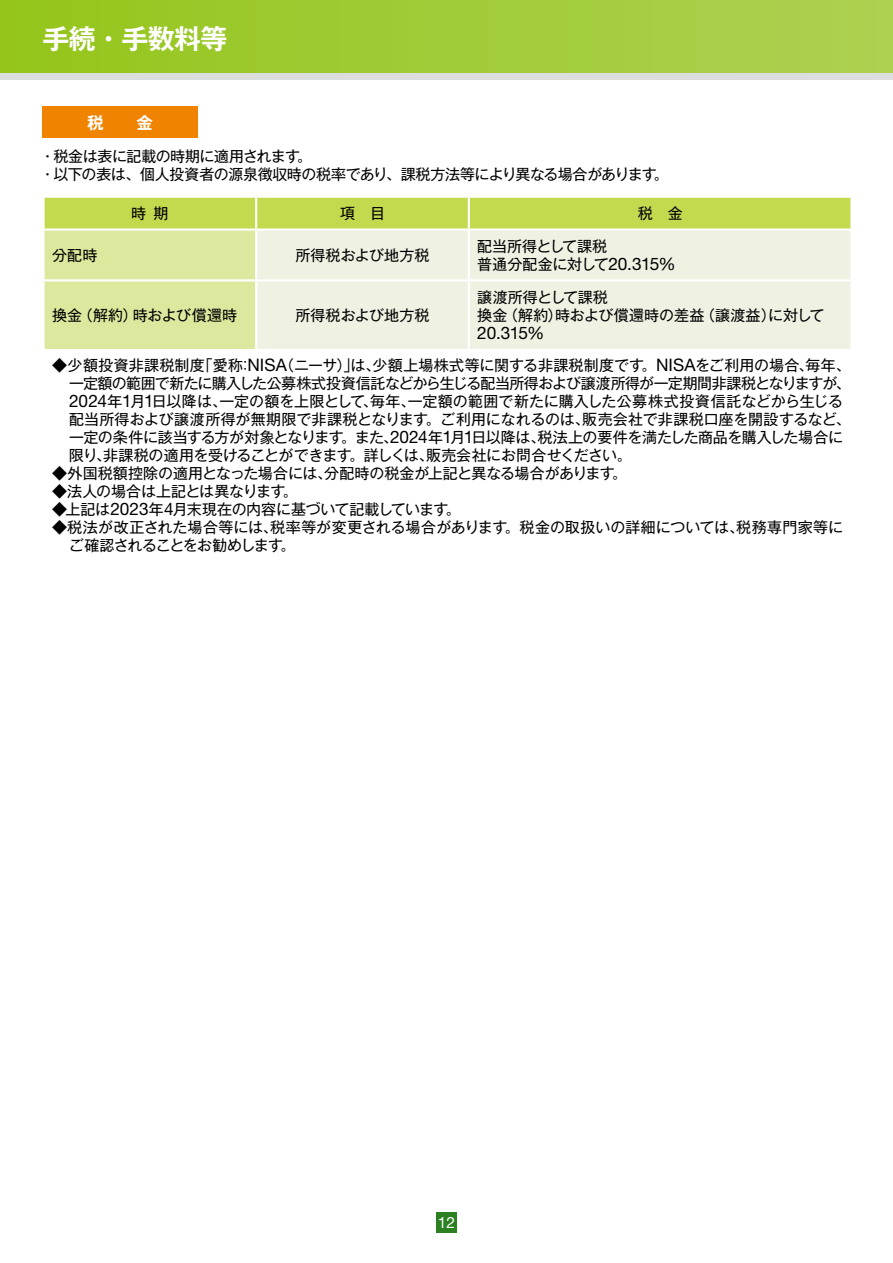
<style>
.page{position:relative;width:893px;height:1263px;background:#fff}
.page>*{position:absolute;margin:0;border:0;box-sizing:border-box;transform-origin:0 0}
.t1{font:700 27px "Gothic MB101 Pr 5 De";letter-spacing:-.025em;color:#fff}
.t2{font:17.25px "Helvetica Neue LT Std";color:#000}
.t3{font:700 16.5px "Gothic MB101 Pr 5 De";color:#fff}
.t4{font:15.45px "Helvetica Neue LT Std";color:#fff}
.t5{font:15px/18px "Gothic MB101 Pr 5";letter-spacing:-.015em;color:#000}
.s1{font-family:"Helvetica Neue LT Std";font-size:17.25px}
</style>
<div class="page">
<div style="left:0;top:0;width:893px;height:77px;background:linear-gradient(to right,#95c51c,#aed153)"></div>
<div style="left:0;top:74px;width:893px;height:6px;background:#dcdddd"></div>
<div style="left:436px;top:1212px;width:21px;height:21px;background:#2b8021"></div>
<div style="left:43px;top:106px;width:155px;height:32px;background:#f08300"></div>
<svg style="left:45px;top:198px;width:805px;height:151px;background:#cfe076"></svg>
<div style="left:257px;top:231px;width:593px;height:118px;background:#eff2e3"></div>
<hr style="left:255px;top:198px;width:2px;height:30px;background:#fff">
<hr style="left:468px;top:198px;width:2px;height:30px;background:#fff">
<hr style="left:43px;top:228px;width:213px;height:3px;background:#fff">
<hr style="left:255px;top:231px;width:2px;height:48px;background:#fff">
<hr style="left:468px;top:231px;width:2px;height:48px;background:#fff">
<hr style="left:256px;top:228px;width:213px;height:3px;background:#fff">
<hr style="left:469px;top:228px;width:384px;height:3px;background:#fff">
<hr style="left:43px;top:279px;width:213px;height:2px;background:#fff">
<hr style="left:255px;top:281px;width:2px;height:68px;background:#fff">
<hr style="left:468px;top:281px;width:2px;height:68px;background:#fff">
<hr style="left:256px;top:279px;width:213px;height:2px;background:#fff">
<hr style="left:469px;top:279px;width:384px;height:2px;background:#fff">
<h1 class="t1" style="left:43px;top:16px;width:186px">手続・手数料等</h1>
<p class="t3" style="left:87px;top:109px;width:67px">税　　金</p>
<p class="t5" style="left:40px;top:146px;width:630px">・税金は表に記載の時期に適用されます。<br>・以下の表は、個人投資者の源泉徴収時の税率であり、課税方法等により異なる場合があります。</p>
<p class="t5" style="left:131px;top:203px;width:39px">時 期</p>
<p class="t5" style="left:340px;top:203px;width:46px">項　目</p>
<p class="t5" style="left:638px;top:203px;width:46px">税　金</p>
<p class="t5" style="left:52px;top:245px;width:47px">分配時</p>
<p class="t5" style="left:295px;top:245px;width:136px">所得税および地方税</p>
<p class="t5" style="left:477px;top:236px;width:200px">配当所得として課税<br>普通分配金に対して<span class="s1">20.315%</span></p>
<p class="t5" style="left:52px;top:305px;width:186px">換金（解約）時および償還時</p>
<p class="t5" style="left:295px;top:305px;width:136px">所得税および地方税</p>
<p class="t5" style="left:477px;top:287px;width:349px">譲渡所得として課税<br>換金（解約）時および償還時の差益（譲渡益）に対して</p>
<p class="t2" style="left:477px;top:322px;width:69px">20.315%</p>
<p class="t5" style="left:69px;top:355px;width:783px;text-indent:-17px">◆少額投資非課税制度「愛称：<span class="s1">NISA</span>（ニーサ）」は、少額上場株式等に関する非課税制度です。<span class="s1">NISA</span>をご利用の場合、毎年、一定額の範囲で新たに購入した公募株式投資信託などから生じる配当所得および譲渡所得が一定期間非課税となりますが、<span class="s1">2024</span>年<span class="s1">1</span>月<span class="s1">1</span>日以降は、一定の額を上限として、毎年、一定額の範囲で新たに購入した公募株式投資信託などから生じる配当所得および譲渡所得が無期限で非課税となります。ご利用になれるのは、販売会社で非課税口座を開設するなど、一定の条件に該当する方が対象となります。また、<span class="s1">2024</span>年<span class="s1">1</span>月<span class="s1">1</span>日以降は、税法上の要件を満たした商品を購入した場合に限り、非課税の適用を受けることができます。詳しくは、販売会社にお問合せください。</p>
<p class="t5" style="left:52px;top:463px;width:577px">◆外国税額控除の適用となった場合には、分配時の税金が上記と異なる場合があります。</p>
<p class="t5" style="left:52px;top:481px;width:247px">◆法人の場合は上記とは異なります。</p>
<p class="t5" style="left:52px;top:499px;width:410px">◆上記は<span class="s1">2023</span>年<span class="s1">4</span>月末現在の内容に基づいて記載しています。</p>
<p class="t5" style="left:69px;top:517px;width:776px;text-indent:-17px">◆税法が改正された場合等には、税率等が変更される場合があります。税金の取扱いの詳細については、税務専門家等にご確認されることをお勧めします。</p>
<p class="t4" style="left:438px;top:1213px;width:19px">12</p>
</div>
